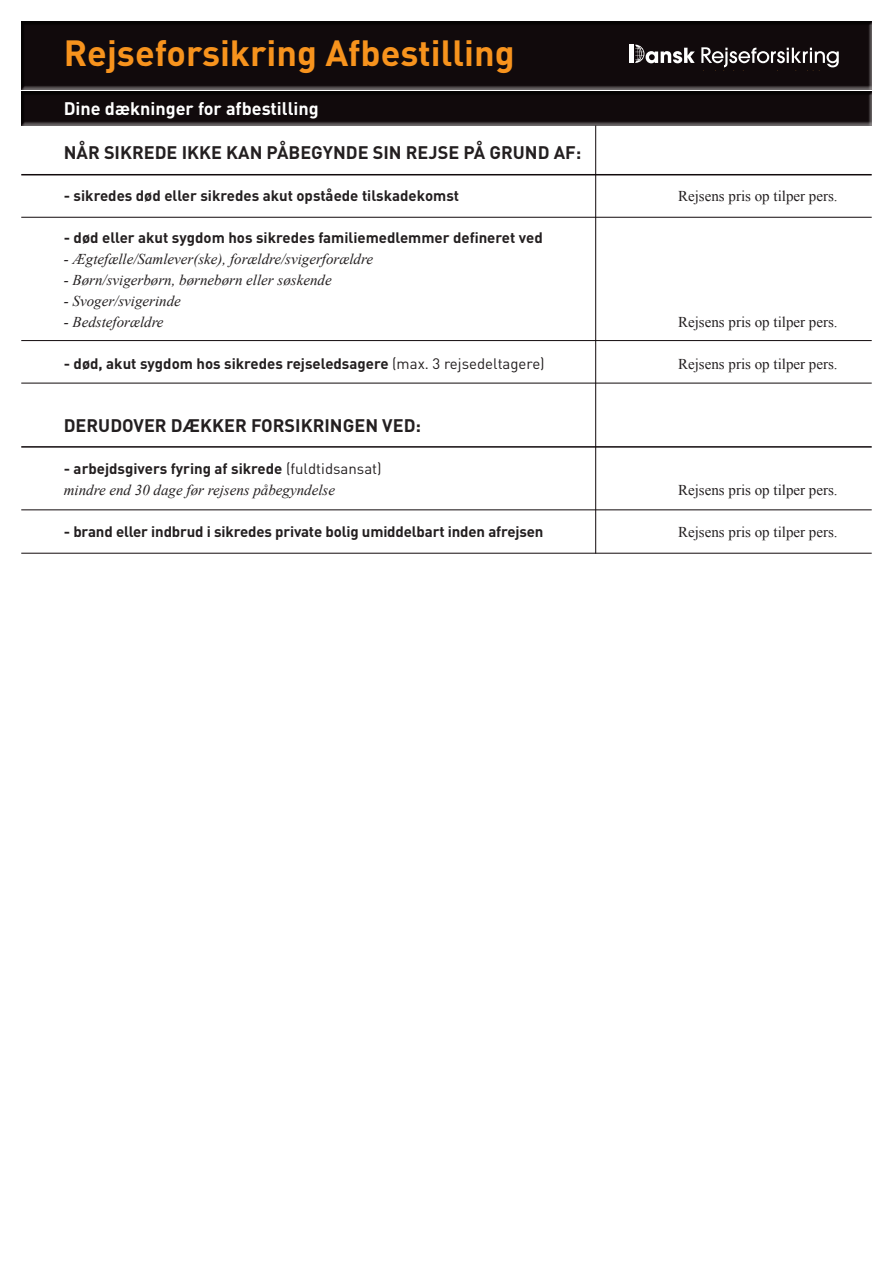
<style>
.page{position:relative;width:893px;height:1263px;background:#fff}
.page>*{position:absolute;margin:0;border:0;box-sizing:border-box;transform-origin:0 0}
.t1{font:700 36px "DIN";color:#f7931d}
.t2{font:700 18px "DIN";color:#231f20}
.t3{font:700 18px "DIN";color:#fff}
.t4{font:700 15px "DIN";color:#231f20}
.t5{font:italic 15px "Times New Roman";color:#231f20}
.t6{font:15px "Times New Roman";color:#231f20}
.s1{font-weight:400}
</style>
<div class="page">
<div style="left:16px;top:16px;width:856px;height:75px;background:#231f20;opacity:.75"></div>
<div style="left:16px;top:87px;width:856px;height:40px;background:#231f20;opacity:.75"></div>
<hr style="left:629px;top:45px;width:4px;height:18px;background:#fff">
<svg style="left:635px;top:45px;width:60px;height:18px"></svg>
<svg style="left:701px;top:47px;width:138px;height:20px"></svg>
<hr style="left:21px;top:383px;width:851px;height:1px;background:#110a0c">
<hr style="left:21px;top:340px;width:851px;height:1px;background:#110a0c">
<hr style="left:595px;top:125px;width:1px;height:429px;background:#110a0c">
<hr style="left:21px;top:174px;width:851px;height:1px;background:#110a0c">
<hr style="left:21px;top:217px;width:851px;height:1px;background:#110a0c">
<hr style="left:21px;top:446px;width:851px;height:2px;background:#110a0c">
<hr style="left:21px;top:553px;width:851px;height:1px;background:#110a0c">
<hr style="left:21px;top:509px;width:851px;height:1px;background:#110a0c">
<h1 class="t1" style="left:64px;top:30px;width:452px">Rejseforsikring Afbestilling</h1>
<p class="t3" style="left:64px;top:97px;width:257px">Dine dækninger for afbestilling</p>
<p class="t2" style="left:64px;top:141px;width:519px">Når sikrede ikke kan påbegynde sin rejse på grund af:</p>
<p class="t4" style="left:64px;top:186px;width:397px">- sikredes død eller sikredes akut opståede tilskadekomst</p>
<p class="t4" style="left:64px;top:228px;width:480px">- død eller akut sygdom hos sikredes familiemedlemmer defineret ved</p>
<p class="t5" style="left:64px;top:250px;width:311px">- Ægtefælle/Samlever(ske), forældre/svigerforældre</p>
<p class="t5" style="left:64px;top:271px;width:269px">- Børn/svigerbørn, børnebørn eller søskende</p>
<p class="t5" style="left:64px;top:292px;width:119px">- Svoger/svigerinde</p>
<p class="t5" style="left:64px;top:313px;width:101px">- Bedsteforældre</p>
<p class="t4" style="left:64px;top:354px;width:482px">- død, akut sygdom hos sikredes rejseledsagere <span class="s1">(max. 3 rejsedeltagere)</span></p>
<p class="t2" style="left:64px;top:414px;width:359px">Derudover dækker forsikringen ved:</p>
<p class="t4" style="left:64px;top:459px;width:319px">- arbejdsgivers fyring af sikrede <span class="s1">(fuldtidsansat)</span></p>
<p class="t5" style="left:64px;top:481px;width:273px">mindre end 30 dage før rejsens påbegyndelse</p>
<p class="t4" style="left:64px;top:522px;width:481px">- brand eller indbrud i sikredes private bolig umiddelbart inden afrejsen</p>
<p class="t6" style="left:678px;top:187px;width:161px">Rejsens pris op tilper pers.</p>
<p class="t6" style="left:678px;top:313px;width:161px">Rejsens pris op tilper pers.</p>
<p class="t6" style="left:678px;top:355px;width:161px">Rejsens pris op tilper pers.</p>
<p class="t6" style="left:678px;top:481px;width:161px">Rejsens pris op tilper pers.</p>
<p class="t6" style="left:678px;top:523px;width:161px">Rejsens pris op tilper pers.</p>
</div>
